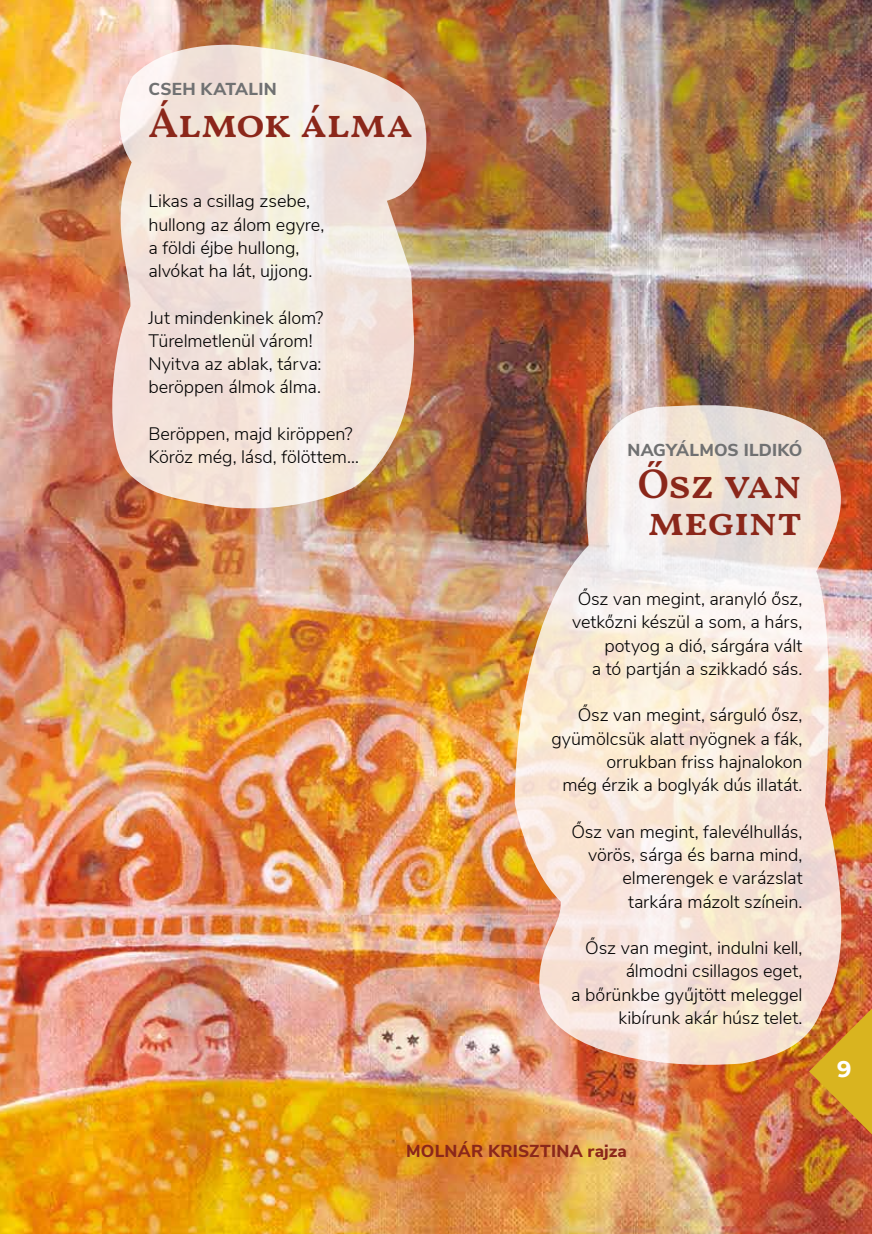
<style>
.page{position:relative;width:872px;height:1234px;background:#fff}
.page>*{position:absolute;margin:0;border:0;box-sizing:border-box;transform-origin:0 0}
.t1{font:600 42px/37.5px "Vollkorn";letter-spacing:-.035em;color:#8b271a}
.t2{font:700 22.5px "Montserrat";color:#fff}
.t3{font:300 18px/23.2px "Nunito Sans";letter-spacing:-.01em;color:#000;text-align:right}
.t4{font:800 17.25px "Nunito Sans";letter-spacing:.015em;color:#707172}
.t5{font:800 17.25px "Nunito Sans";letter-spacing:.015em;color:#8b271a}
</style>
<div class="page">
<img style="left:0;top:0;width:872px;height:1233px">
<img style="left:514px;top:403px;width:329px;height:663px">
<img style="left:809px;top:986px;width:63px;height:169px">
<svg style="left:111px;top:45px;width:317px;height:465px;background:#ebd6c8"></svg>
<p class="t4" style="left:148px;top:77px;width:127px">CSEH KATALIN</p>
<h1 class="t1" style="left:148px;top:102px;width:266px">Álmok álma</h1>
<p class="t3" style="left:148px;top:188px;width:177px;text-align:left">Likas a csillag zsebe, hullong az álom egyre, a földi éjbe hullong, alvókat ha lát, ujjong.</p>
<p class="t3" style="left:148px;top:304px;width:176px;text-align:left">Jut mindenkinek álom?<br>Türelmetlenül várom!<br>Nyitva az ablak, tárva: beröppen álmok álma.</p>
<p class="t3" style="left:148px;top:421px;width:212px;text-align:left">Beröppen, majd kiröppen?<br>Köröz még, lásd, fölöttem…</p>
<p class="t4" style="left:627px;top:437px;width:177px">NAGYÁLM OS ILDIKÓ</p>
<h1 class="t1" style="left:638px;top:462px;width:166px">Ősz van megint</h1>
<p class="t3" style="left:572px;top:586px;width:232px">Ősz van megint, aranyló ősz, vetkőzni készül a som, a hárs, potyog a dió, sárgára vált<br>a tó partján a szikkadó sás.</p>
<p class="t3" style="left:551px;top:702px;width:252px">Ősz van megint, sárguló ősz, gyümölcsük alatt nyögnek a fák, orrukban friss hajnalokon<br>még érzik a boglyák dús illatát.</p>
<p class="t3" style="left:571px;top:818px;width:233px">Ősz van megint, falevélhullás, vörös, sárga és barna mind, elmerengek e varázslat tarkára mázolt színein.</p>
<p class="t3" style="left:571px;top:934px;width:233px">Ősz van megint, indulni kell, álmodni csillagos eget,<br>a bőrünkbe gyűjtött meleggel kibírunk akár húsz telet.</p>
<p class="t5" style="left:406px;top:1137px;width:222px">MOLNÁR KRISZTINA RAJZA</p>
<p class="t2" style="left:837px;top:1052px;width:16px">9</p>
</div>
